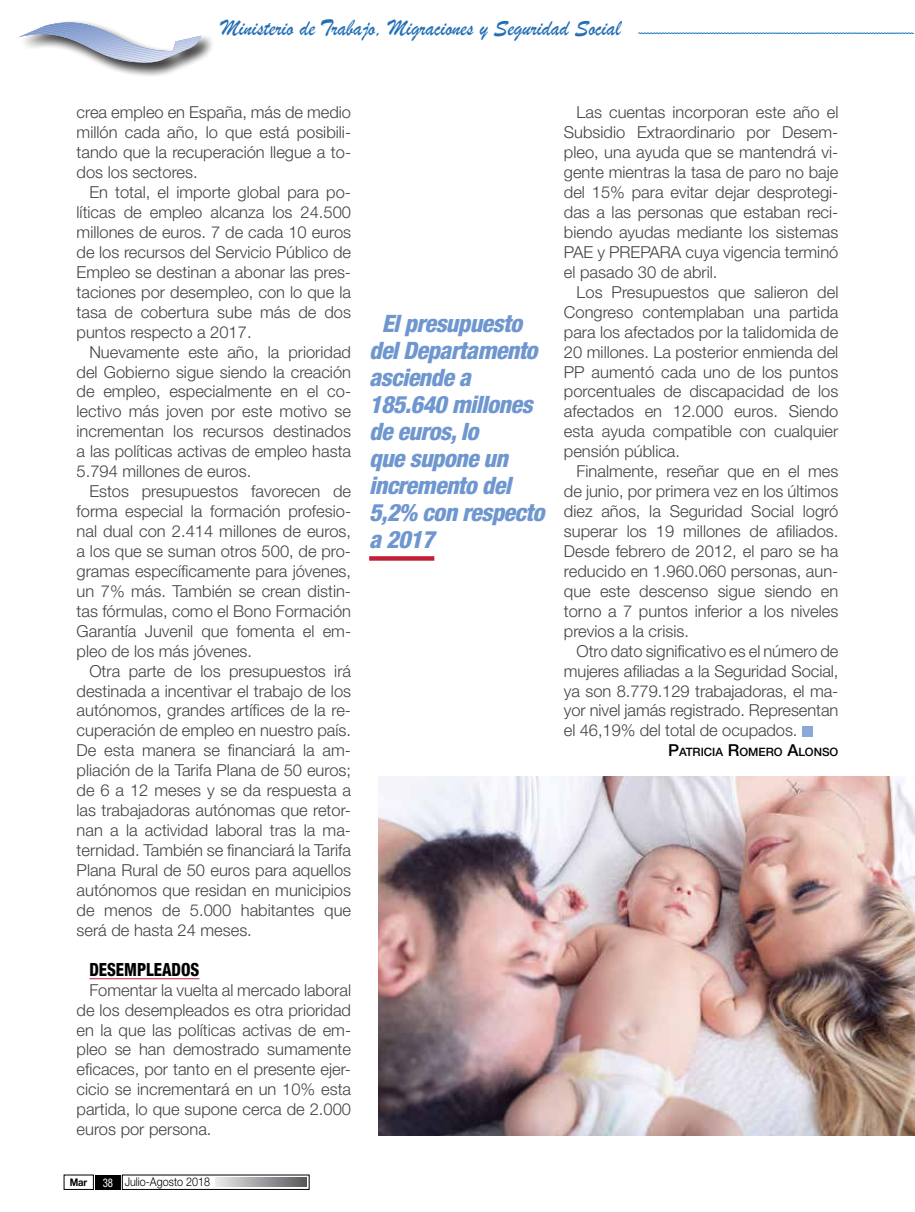
<style>
.page{position:relative;width:915px;height:1212px;background:#fff}
.page>*{position:absolute;margin:0;border:0;box-sizing:border-box;transform-origin:0 0}
.t1{font:italic 800 condensed 24px/27px "Helvetica Neue LT Std";letter-spacing:-.025em;color:#6e96cf}
.t2{font:24px "Brush Script";color:#236fb6;scale:.9 1}
.t3{font:800 condensed 18.15px "Helvetica Neue LT Std";color:#000;scale:.91 1}
.t4{font:300 16.5px/20px "Helvetica Neue LT Std";color:#434244;text-align:justify}
.t5{font:300 12px "Helvetica Neue LT Std";color:#000;scale:.9 1}
.t6{font:500 11.55px "Helvetica Neue LT Std";color:#000}
.t7{font:700 10.5px "Helvetica Neue LT Std";color:#000;scale:.9 1}
.s1{font-weight:400;font-stretch:condensed;color:#fff}
.s2{font-size:16.5px}
</style>
<div class="page">
<svg style="left:216px;top:1178px;width:90px;height:8px"></svg>
<div style="left:95px;top:1175px;width:26px;height:14px;background:#000"></div>
<svg style="left:638px;top:33px;width:275px;height:1px"></svg>
<div style="left:18px;top:19px;width:197px;height:59px;background:#000;opacity:.41"></div>
<svg style="left:18px;top:19px;width:183px;height:44px"></svg>
<hr style="left:89px;top:978px;width:110px;height:1px;background:#c31f39">
<div style="left:801px;top:726px;width:11px;height:10px;background:#8aa9d8"></div>
<div style="left:369px;top:556px;width:65px;height:5px;background:#c31f39"></div>
<img style="left:378px;top:776px;width:536px;height:359px">
<h1 class="t2" style="left:221px;top:11px;width:445px">Ministerio de Trabajo, Migraciones y Seguridad Social</h1>
<p class="t4" style="left:77px;top:102px;width:276px">crea empleo en España, más de medio millón cada año, lo que está posibili&shy;tando que la recuperación llegue a to&shy;dos los sectores.</p>
<p class="t4" style="left:77px;top:182px;width:276px;text-indent:13px">En total, el importe global para po&shy;líticas de empleo alcanza los 24.500 millones de euros. 7 de cada 10 euros de los recursos del Servicio Público de Empleo se destinan a abonar las pres&shy;taciones por desempleo, con lo que la tasa de cobertura sube más de dos puntos respecto a 2017.</p>
<p class="t4" style="left:77px;top:341px;width:276px;text-indent:13px">Nuevamente este año, la prioridad del Gobierno sigue siendo la creación de empleo, especialmente en el co&shy;lectivo más joven por este motivo se incrementan los recursos destinados a las políticas activas de empleo hasta 5.794 millones de euros.</p>
<p class="t4" style="left:77px;top:481px;width:276px;text-indent:13px">Estos presupuestos favorecen de forma especial la formación profesio&shy;nal dual con 2.414 millones de euros, a los que se suman otros 500, de pro&shy;gramas específicamente para jóvenes, un 7% más. También se crean distin&shy;tas fórmulas, como el Bono Formación Garantía Juvenil que fomenta el em&shy;pleo de los más jóvenes.</p>
<p class="t4" style="left:77px;top:660px;width:276px;text-indent:13px">Otra parte de los presupuestos irá destinada a incentivar el trabajo de los autónomos, grandes artífices de la re&shy;cuperación de empleo en nuestro país.<br>De esta manera se financiará la am&shy;pliación de la Tarifa Plana de 50 euros; de 6 a 12 meses y se da respuesta a las trabajadoras autónomas que retor&shy;nan a la actividad laboral tras la ma&shy;ternidad. También se financiará la Tarifa Plana Rural de 50 euros para aquellos autónomos que residan en municipios de menos de 5.000 habitantes que será de hasta 24 meses.</p>
<p class="t3" style="left:89px;top:958px;width:122px">DESEMPLEADOS</p>
<p class="t4" style="left:77px;top:979px;width:276px;text-indent:13px">Fomentar la vuelta al mercado laboral de los desempleados es otra prioridad en la que las políticas activas de em&shy;pleo se han demostrado sumamente eficaces, por tanto en el presente ejer&shy;cicio se incrementará en un 10% esta partida, lo que supone cerca de 2.000 euros por persona.</p>
<p class="t7" style="left:70px;top:1176px;width:21px">Mar</p>
<p class="t5" style="left:103px;top:1175px;width:121px"><span class="s1">38</span> Julio-Agosto 2018</p>
<h1 class="t1" style="left:369px;top:310px;width:177px;text-indent:13px">El presupuesto del Departamento asciende a<br>185.640 millones de euros, lo<br>que supone un incremento del<br>5,2% con respecto a 2017</h1>
<p class="t4" style="left:563px;top:102px;width:276px;text-indent:13px">Las cuentas incorporan este año el Subsidio Extraordinario por Desem&shy;pleo, una ayuda que se mantendrá vi&shy;gente mientras la tasa de paro no baje del 15% para evitar dejar desprotegi&shy;das a las personas que estaban reci&shy;biendo ayudas mediante los sistemas PAE y PREPARA cuya vigencia terminó el pasado 30 de abril.</p>
<p class="t4" style="left:563px;top:282px;width:276px;text-indent:13px">Los Presupuestos que salieron del Congreso contemplaban una partida para los afectados por la talidomida de 20 millones. La posterior enmienda del PP aumentó cada uno de los puntos porcentuales de discapacidad de los afectados en 12.000 euros. Siendo esta ayuda compatible con cualquier pensión pública.</p>
<p class="t4" style="left:563px;top:461px;width:276px;text-indent:13px">Finalmente, reseñar que en el mes de junio, por primera vez en los últimos diez años, la Seguridad Social logró superar los 19 millones de afiliados.<br>Desde febrero de 2012, el paro se ha reducido en 1.960.060 personas, aun&shy;que este descenso sigue siendo en torno a 7 puntos inferior a los niveles previos a la crisis.</p>
<p class="t4" style="left:563px;top:640px;width:276px;text-indent:13px">Otro dato significativo es el número de mujeres afiliadas a la Seguridad Social, ya son 8.779.129 trabajadoras, el ma&shy;yor nivel jamás registrado. Representan el 46,19% del total de ocupados.</p>
<p class="t6" style="left:668px;top:745px;width:172px"><span class="s2">P</span>ATRICIA <span class="s2">R</span>OMERO <span class="s2">A</span>LONSO</p>
</div>
